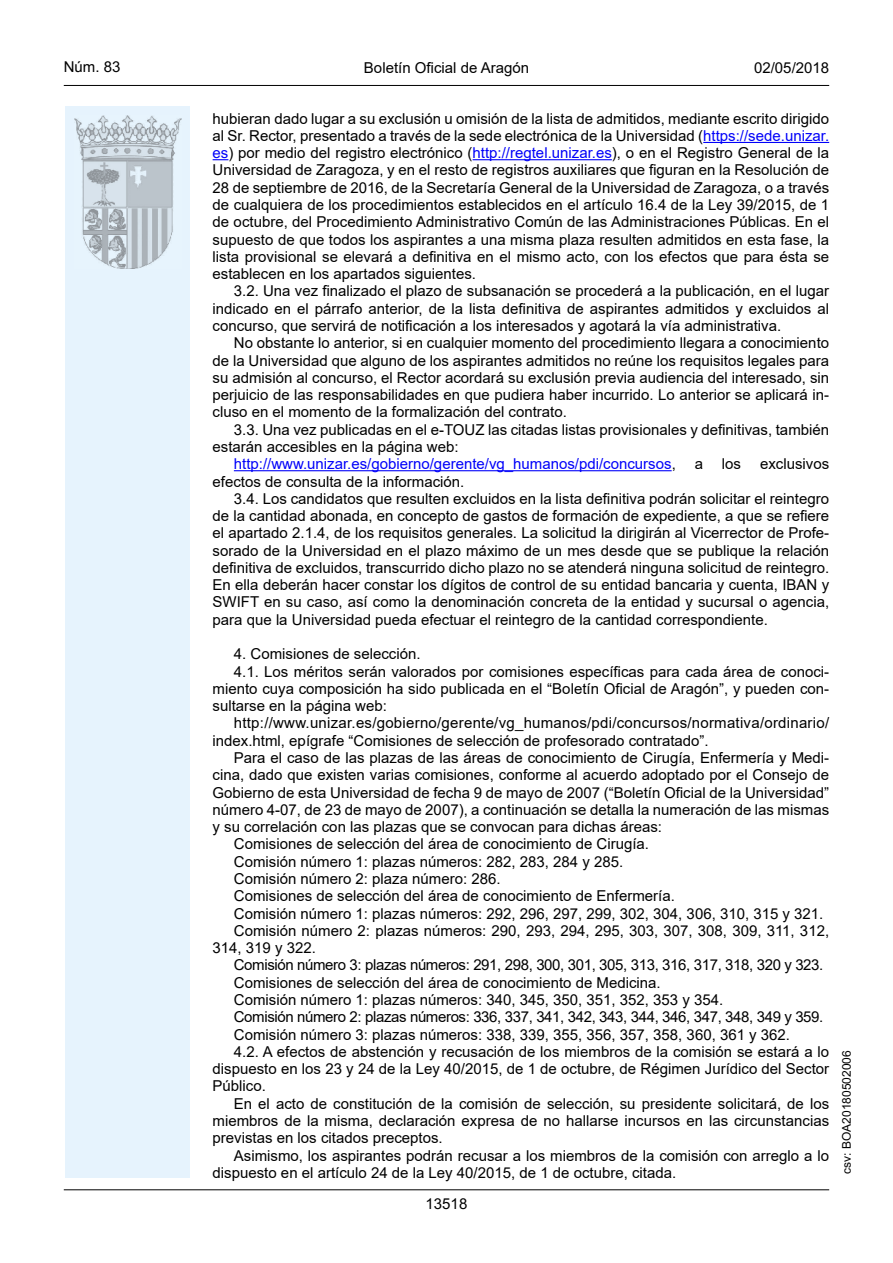
<style>
.page{position:relative;width:893px;height:1263px;background:#fff}
.page>*{position:absolute;margin:0;border:0;box-sizing:border-box;transform-origin:0 0}
.inicio_de_parrafo{font:15px/17.2px "Arial";color:#000;text-align:justify}
.inicio_de_parrafo-2{font:15px "Arial";letter-spacing:-.025em;color:#000}
.inicio_de_parrafo-3{font:15px "Arial";color:#0100fa}
.estilo_head-c{font:15px "Arial";color:#000}
.estilo_head-d{font:15px "Arial MT2";color:#000}
.estilo_head-i{font:15px "Arial MT2";color:#000}
.numero_pagina{font:15px "Arial MT2";color:#000}
.estilo_head-i-2{font:12px "Arial MT2";color:#000}
.s1{color:#0100fa}
.s2{font-family:"Arial MT2";color:#0100fa}
.s3{color:#000}
</style>
<div class="page">
<div style="left:65px;top:106px;width:125px;height:1072px;background:#e6f3fd"></div>
<img style="left:75px;top:115px;width:106px;height:153px">
<hr style="left:64px;top:85px;width:765px;height:1px;background:#000">
<hr style="left:64px;top:1189px;width:765px;height:1px;background:#000">
<hr style="left:703px;top:142px;width:126px;height:1px;background:#0100fa">
<svg style="left:213px;top:159px;width:15px;height:1px"></svg>
<hr style="left:473px;top:159px;width:139px;height:1px;background:#0100fa">
<hr style="left:234px;top:470px;width:438px;height:1px;background:#0100fa">
<p class="estilo_head-i" style="left:64px;top:57px;width:58px">Núm. 83</p>
<p class="estilo_head-c" style="left:364px;top:57px;width:167px">Boletín Oficial de Aragón</p>
<p class="estilo_head-d" style="left:754px;top:57px;width:77px">02/05/2018</p>
<p class="inicio_de_parrafo" style="left:213px;top:110px;width:618px">hubieran dado lugar a su exclusión u omisión de la lista de admitidos, mediante escrito dirigido al Sr. Rector, presentado a través de la sede electrónica de la Universidad (<span class="s1">https://sede.unizar. </span><span class="s2">es</span>) por medio del registro electrónico (<span class="s1">http://regtel.unizar.es</span>), o en el Registro General de la Universidad de Zaragoza, y en el resto de registros auxiliares que figuran en la Resolución de 28 de septiembre de 2016, de la Secretaría General de la Universidad de Zaragoza, o a través de cualquiera de los procedimientos establecidos en el artículo 16.4 de la Ley 39/2015, de 1 de octubre, del Procedimiento Administrativo Común de las Administraciones Públicas. En el supuesto de que todos los aspirantes a una misma plaza resulten admitidos en esta fase, la lista provisional se elevará a definitiva en el mismo acto, con los efectos que para ésta se establecen en los apartados siguientes.</p>
<p class="inicio_de_parrafo" style="left:213px;top:282px;width:618px;text-indent:21px">3.2. Una vez finalizado el plazo de subsanación se procederá a la publicación, en el lugar indicado en el párrafo anterior, de la lista definitiva de aspirantes admitidos y excluidos al concurso, que servirá de notificación a los interesados y agotará la vía administrativa.</p>
<p class="inicio_de_parrafo" style="left:213px;top:334px;width:618px;text-indent:21px">No obstante lo anterior, si en cualquier momento del procedimiento llegara a conocimiento de la Universidad que alguno de los aspirantes admitidos no reúne los requisitos legales para su admisión al concurso, el Rector acordará su exclusión previa audiencia del interesado, sin perjuicio de las responsabilidades en que pudiera haber incurrido. Lo anterior se aplicará in&shy;cluso en el momento de la formalización del contrato.</p>
<p class="inicio_de_parrafo" style="left:213px;top:421px;width:618px;text-indent:21px">3.3. Una vez publicadas en el e-TOUZ las citadas listas provisionales y definitivas, también estarán accesibles en la página web:</p>
<p class="inicio_de_parrafo-3" style="left:234px;top:454px;width:443px">http://www.unizar.es/gobierno/gerente/vg_humanos/pdi/concursos<span class="s3">,</span></p>
<p class="inicio_de_parrafo" style="left:695px;top:455px;width:10px">a</p>
<p class="inicio_de_parrafo" style="left:722px;top:455px;width:21px">los</p>
<p class="inicio_de_parrafo" style="left:760px;top:455px;width:71px">exclusivos</p>
<p class="inicio_de_parrafo" style="left:213px;top:472px;width:253px">efectos de consulta de la información.</p>
<p class="inicio_de_parrafo" style="left:213px;top:490px;width:618px;text-indent:21px">3.4. Los candidatos que resulten excluidos en la lista definitiva podrán solicitar el reintegro de la cantidad abonada, en concepto de gastos de formación de expediente, a que se refiere el apartado 2.1.4, de los requisitos generales. La solicitud la dirigirán al Vicerrector de Profe&shy;sorado de la Universidad en el plazo máximo de un mes desde que se publique la relación definitiva de excluidos, transcurrido dicho plazo no se atenderá ninguna solicitud de reintegro.<br>En ella deberán hacer constar los dígitos de control de su entidad bancaria y cuenta, IBAN y SWIFT en su caso, así como la denominación concreta de la entidad y sucursal o agencia, para que la Universidad pueda efectuar el reintegro de la cantidad correspondiente.</p>
<p class="inicio_de_parrafo" style="left:234px;top:645px;width:188px">4. Comisiones de selección.</p>
<p class="inicio_de_parrafo" style="left:213px;top:663px;width:618px;text-indent:21px">4.1. Los méritos serán valorados por comisiones específicas para cada área de conoci&shy;miento cuya composición ha sido publicada en el “Boletín Oficial de Aragón”, y pueden con&shy;sultarse en la página web:</p>
<p class="inicio_de_parrafo" style="left:213px;top:714px;width:618px;text-indent:21px">http://www.unizar.es/gobierno/gerente/vg_humanos/pdi/concursos/normativa/ordinario/ index.html, epígrafe “Comisiones de selección de profesorado contratado”.</p>
<p class="inicio_de_parrafo" style="left:213px;top:749px;width:618px;text-indent:21px">Para el caso de las plazas de las áreas de conocimiento de Cirugía, Enfermería y Medi&shy;cina, dado que existen varias comisiones, conforme al acuerdo adoptado por el Consejo de Gobierno de esta Universidad de fecha 9 de mayo de 2007 (“Boletín Oficial de la Universidad” número 4-07, de 23 de mayo de 2007), a continuación se detalla la numeración de las mismas y su correlación con las plazas que se convocan para dichas áreas:</p>
<p class="inicio_de_parrafo" style="left:234px;top:835px;width:417px">Comisiones de selección del área de conocimiento de Cirugía.</p>
<p class="inicio_de_parrafo" style="left:234px;top:853px;width:391px">Comisión número 1: plazas números: 282, 283, 284 y 285.</p>
<p class="inicio_de_parrafo" style="left:234px;top:870px;width:268px">Comisión número 2: plaza número: 286.</p>
<p class="inicio_de_parrafo" style="left:234px;top:887px;width:443px">Comisiones de selección del área de conocimiento de Enfermería.</p>
<p class="inicio_de_parrafo" style="left:234px;top:904px;width:591px">Comisión número 1: plazas números: 292, 296, 297, 299, 302, 304, 306, 310, 315 y 321.</p>
<p class="inicio_de_parrafo" style="left:213px;top:922px;width:618px;text-indent:21px">Comisión número 2: plazas números: 290, 293, 294, 295, 303, 307, 308, 309, 311, 312,<br>314, 319 y 322.</p>
<p class="inicio_de_parrafo-2" style="left:234px;top:955px;width:591px">Comisión número 3: plazas números: 291, 298, 300, 301, 305, 313, 316, 317, 318, 320 y 323.</p>
<p class="inicio_de_parrafo" style="left:234px;top:974px;width:428px">Comisiones de selección del área de conocimiento de Medicina.</p>
<p class="inicio_de_parrafo" style="left:234px;top:991px;width:491px">Comisión número 1: plazas números: 340, 345, 350, 351, 352, 353 y 354.</p>
<p class="inicio_de_parrafo-2" style="left:234px;top:1007px;width:591px">Comisión número 2: plazas números: 336, 337, 341, 342, 343, 344, 346, 347, 348, 349 y 359.</p>
<p class="inicio_de_parrafo" style="left:234px;top:1025px;width:558px">Comisión número 3: plazas números: 338, 339, 355, 356, 357, 358, 360, 361 y 362.</p>
<p class="inicio_de_parrafo" style="left:213px;top:1043px;width:618px;text-indent:21px">4.2. A efectos de abstención y recusación de los miembros de la comisión se estará a lo dispuesto en los 23 y 24 de la Ley 40/2015, de 1 de octubre, de Régimen Jurídico del Sector Público.</p>
<p class="inicio_de_parrafo" style="left:213px;top:1095px;width:618px;text-indent:21px">En el acto de constitución de la comisión de selección, su presidente solicitará, de los miembros de la misma, declaración expresa de no hallarse incursos en las circunstancias previstas en los citados preceptos.</p>
<p class="inicio_de_parrafo" style="left:213px;top:1146px;width:618px;text-indent:21px">Asimismo, los aspirantes podrán recusar a los miembros de la comisión con arreglo a lo dispuesto en el artículo 24 de la Ley 40/2015, de 1 de octubre, citada.</p>
<p class="numero_pagina" style="left:426px;top:1193px;width:43px">13518</p>
<p class="estilo_head-i-2" style="left:838px;top:1174px;width:125px;rotate:-90deg">csv: BOA20180502006</p>
</div>
